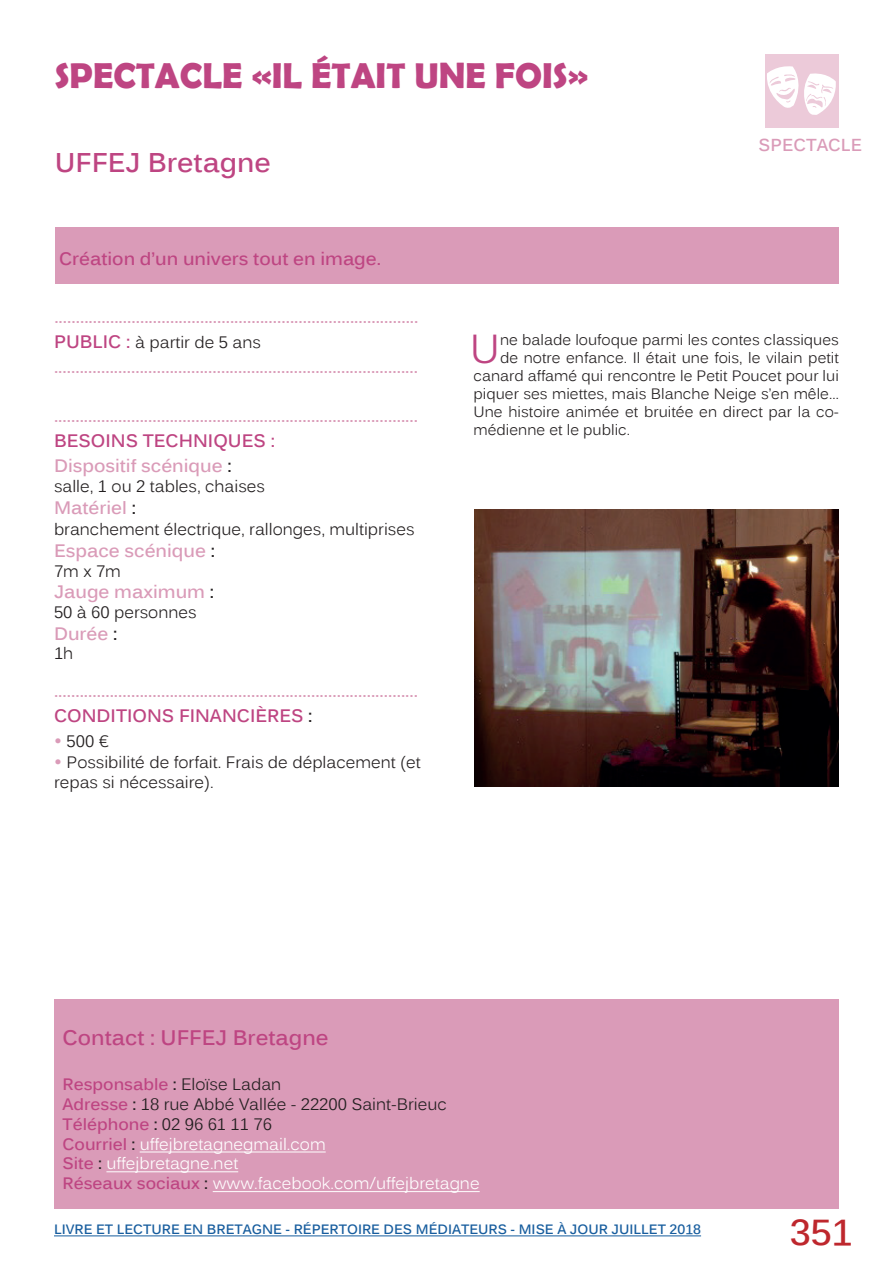
<style>
.page{position:relative;width:893px;height:1263px;background:#fff}
.page>*{position:absolute;margin:0;border:0;box-sizing:border-box;transform-origin:0 0}
.t1{font:40.35px "Kalinga";color:#be4582}
.t2{font:700 36px "Berlin Sans FB Demi";color:#be4582}
.t3{font:700 36px "Kalinga";color:#be272d}
.t4{font:700 27px "Kalinga";color:#be4582}
.t5{font:700 21px "Kalinga";color:#be4582}
.t6{font:700 18px "Kalinga";color:#da9bb8}
.t7{font:700 18px "Kalinga";color:#be4582}
.t8{font:700 17.25px "Kalinga";color:#da9bb8}
.t9{font:16.5px/19.8px "Kalinga";color:#fff}
.t10{font:16.5px/19.8px "Kalinga";color:#231f20}
.t11{font:15px "Kalinga";color:#231f20}
.t12{font:700 13.5px "Kalinga";color:#175d9e}
.s1{font-weight:700;font-size:18px;color:#be4582}
.s2{color:#231f20}
.s3{font-weight:700;font-size:18px;color:#da9bb8}
.s4{font-weight:700;color:#be4582}
.s5{font-weight:700;color:#231f20}
</style>
<div class="page">
<hr style="left:54px;top:1235px;width:647px;height:1px;background:#175d9e">
<div style="left:55px;top:227px;width:783px;height:57px;background:#da9bb8"></div>
<div style="left:765px;top:54px;width:74px;height:73px;background:#eccad9"></div>
<svg style="left:767px;top:66px;width:69px;height:49px"></svg>
<img style="left:474px;top:510px;width:365px;height:277px">
<div style="left:54px;top:999px;width:784px;height:210px;background:#da9bb8"></div>
<hr style="left:140px;top:1152px;width:186px;height:1px;background:#fff">
<hr style="left:106px;top:1171px;width:132px;height:1px;background:#fff">
<hr style="left:213px;top:1191px;width:267px;height:1px;background:#fff">
<h2 class="t2" style="left:55px;top:55px;width:535px">SPECTACLE «IL ÉTAIT UNE FOIS»</h2>
<h3 class="t4" style="left:55px;top:145px;width:218px">UFFEJ Bretagne</h3>
<p class="t7" style="left:59px;top:247px;width:324px">Création d’un univers tout en image.</p>
<p class="t6" style="left:54px;top:305px;width:366px">.....................................................................................</p>
<p class="t8" style="left:759px;top:134px;width:105px">SPECTACLE</p>
<p class="t10" style="left:54px;top:334px;width:208px"><span class="s1">PUBLIC :</span> à partir de 5 ans</p>
<p class="t6" style="left:54px;top:354px;width:366px">.....................................................................................</p>
<p class="t6" style="left:54px;top:404px;width:366px">.....................................................................................</p>
<p class="t7" style="left:54px;top:429px;width:222px">BESOINS TECHNIQUES :</p>
<p class="t6" style="left:54px;top:454px;width:179px">Dispositif scénique <span class="s2">:</span></p>
<p class="t10" style="left:54px;top:478px;width:213px">salle, 1 ou 2 tables, chaises</p>
<p class="t6" style="left:54px;top:495px;width:83px">Matériel <span class="s2">:</span></p>
<p class="t10" style="left:54px;top:521px;width:362px">branchement électrique, rallonges, multiprises</p>
<p class="t6" style="left:54px;top:539px;width:163px">Espace scénique <span class="s2">:</span></p>
<p class="t10" style="left:54px;top:562px;width:68px">7m x 7m</p>
<p class="t6" style="left:54px;top:580px;width:162px">Jauge maximum <span class="s2">:</span></p>
<p class="t10" style="left:54px;top:604px;width:144px">50 à 60 personnes</p>
<p class="t6" style="left:54px;top:621px;width:65px">Durée <span class="s2">:</span></p>
<p class="t10" style="left:54px;top:645px;width:21px">1h</p>
<p class="t6" style="left:54px;top:679px;width:366px">.....................................................................................</p>
<p class="t7" style="left:54px;top:704px;width:260px">CONDITIONS FINANCIÈRES <span class="s2">:</span></p>
<p class="t10" style="left:54px;top:733px;width:56px"><span class="s3">•</span> 500 €</p>
<p class="t10" style="left:54px;top:754px;width:368px"><span class="s3">•</span> Possibilité de forfait. Frais de déplacement (et repas si nécessaire).</p>
<h1 class="t1" style="left:470px;top:323px;width:32px">U</h1>
<p class="t11" style="left:500px;top:330px;width:340px">ne balade loufoque parmi les contes classiques</p>
<p class="t11" style="left:500px;top:348px;width:340px">de notre enfance. Il était une fois, le vilain petit</p>
<p class="t11" style="left:473px;top:366px;width:367px">canard affamé qui rencontre le Petit Poucet pour lui</p>
<p class="t11" style="left:473px;top:384px;width:367px">piquer ses miettes, mais Blanche Neige s’en mêle…</p>
<p class="t11" style="left:473px;top:402px;width:367px">Une histoire animée et bruitée en direct par la co-</p>
<p class="t11" style="left:473px;top:420px;width:158px">médienne et le public.</p>
<p class="t5" style="left:63px;top:1024px;width:268px">Contact : UFFEJ Bretagne</p>
<p class="t9" style="left:63px;top:1076px;width:419px"><span class="s4">Responsable</span> <span class="s5">:</span> <span class="s2">Eloïse Ladan<br></span><span class="s4">Adresse</span> <span class="s5">:</span> <span class="s2">18 rue Abbé Vallée - 22200 Saint-Brieuc </span><span class="s4">Téléphone</span> <span class="s5">:</span> <span class="s2">02 96 61 11 76<br></span><span class="s4">Courriel</span> <span class="s5">:</span> uffejbretagnegmail.com<br><span class="s4">Site</span> <span class="s5">:</span> uffejbretagne.net<br><span class="s4">Réseaux sociaux</span> <span class="s5">:</span> www.facebook.com/uffejbretagne</p>
<p class="t12" style="left:54px;top:1220px;width:649px">LIVRE ET LECTURE EN BRETAGNE - RÉPERTOIRE DES MÉDIATEURS - MISE À JOUR JUILLET 2018</p>
<h2 class="t3" style="left:790px;top:1208px;width:64px">351</h2>
</div>
